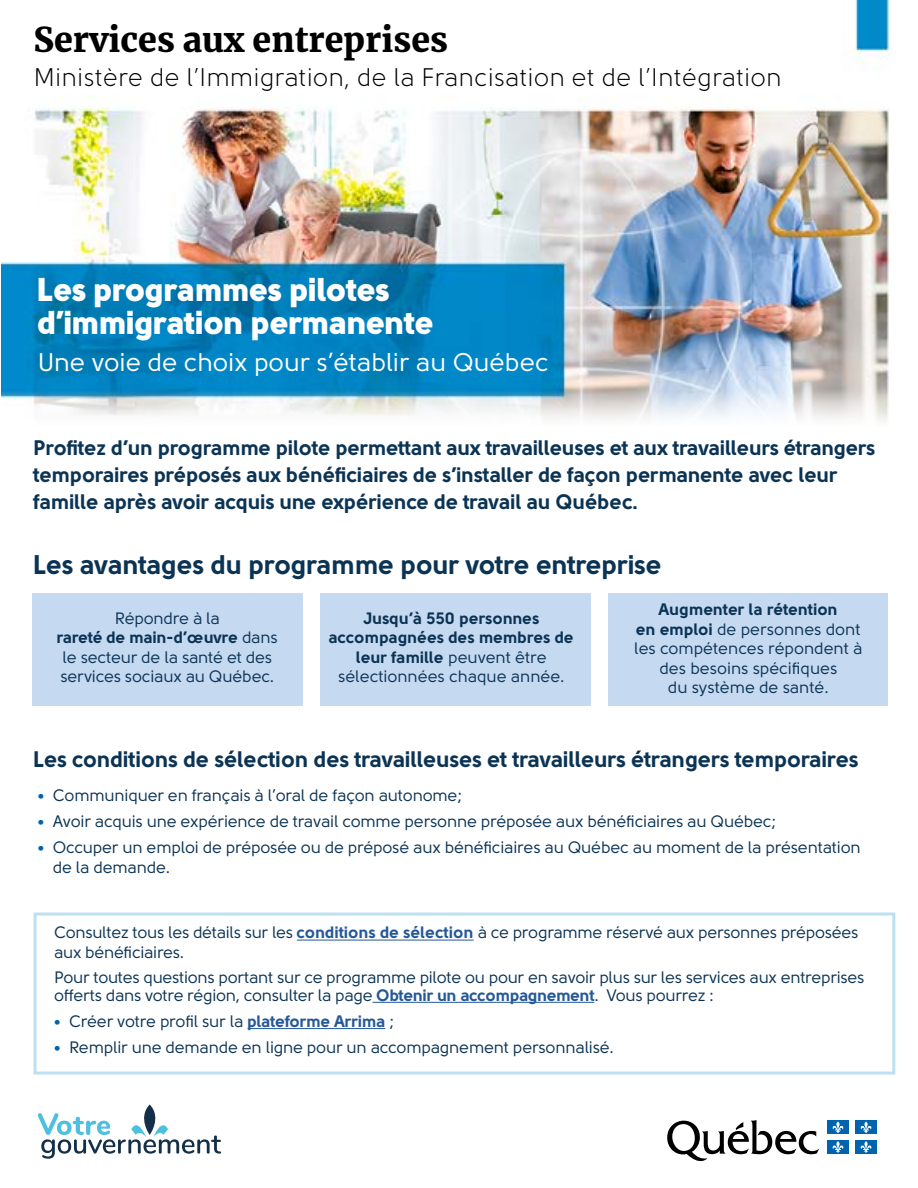
<style>
.page{position:relative;width:918px;height:1188px;background:#fff}
.page>*{position:absolute;margin:0;border:0;box-sizing:border-box;transform-origin:0 0}
.t1{font:900 33.9px "Merriweather";color:#000}
.t2{font:33px/32.4px "Solomon Sans Black";letter-spacing:-.01em;color:#fff}
.t3{font:27px "Solomon Sans Bold";letter-spacing:-.01em;color:#0b3354}
.t4{font:25.5px "Solomon Sans Normal";color:#fff}
.t5{font:25.35px "Solomon Sans Book";color:#000}
.t6{font:22.5px "Solomon Sans Bold";letter-spacing:-.01em;color:#0b3354}
.t7{font:21px/27px "Solomon Sans Bold";letter-spacing:-.01em;color:#0b3354}
.texte_normal{font:16.5px/19.5px "Solomon Sans Normal";letter-spacing:-.01em;color:#0b3354}
.t8{font:16.5px/19.5px "Solomon Sans Bold";color:#0b3354;text-align:center}
.s1{font-family:"Solomon Sans Bold"}
.s2{font-family:"Solomon Sans Normal"}
.s3{font-family:"Solomon Sans Bold";color:#0063ad}
.s4{font-family:"Solomon Sans Bold";color:#245897}
</style>
<div class="page">
<div style="left:32px;top:594px;width:271px;height:112px;background:#c5d9f1"></div>
<div style="left:320px;top:594px;width:271px;height:112px;background:#c5d9f1"></div>
<div style="left:608px;top:594px;width:279px;height:112px;background:#c5d9f1"></div>
<div style="left:34px;top:913px;width:861px;height:162px;border:3px solid #bee1f1"></div>
<svg style="left:38px;top:1105px;width:183px;height:54px"></svg>
<svg style="left:667px;top:1120px;width:152px;height:42px"></svg>
<div style="left:827px;top:1121px;width:22px;height:13px;background:#0063ad"></div>
<svg style="left:832px;top:1121px;width:12px;height:12px"></svg>
<div style="left:855px;top:1121px;width:22px;height:13px;background:#0063ad"></div>
<svg style="left:860px;top:1121px;width:12px;height:12px"></svg>
<div style="left:827px;top:1140px;width:22px;height:14px;background:#0063ad"></div>
<svg style="left:832px;top:1141px;width:12px;height:12px"></svg>
<div style="left:855px;top:1140px;width:22px;height:14px;background:#0063ad"></div>
<svg style="left:860px;top:1141px;width:12px;height:12px"></svg>
<img style="left:1px;top:0;width:890px;height:421px">
<hr style="left:297px;top:940px;width:177px;height:1px;background:#245897">
<hr style="left:373px;top:1002px;width:221px;height:1px;background:#245897">
<hr style="left:247px;top:1028px;width:138px;height:1px;background:#245897">
<p class="t1" style="left:34px;top:16px;width:416px">Services aux entreprises</p>
<p class="t5" style="left:34px;top:63px;width:750px">Ministère de l’Immigration, de la Francisation et de l’Intégration</p>
<p class="t2" style="left:38px;top:273px;width:398px">Les programmes pilotes d’immigration permanente</p>
<p class="t4" style="left:38px;top:348px;width:512px">Une voie de choix pour s’établir au Québec</p>
<p class="t7" style="left:34px;top:434px;width:844px">Profitez d’un programme pilote permettant aux travailleuses et aux travailleurs étrangers temporaires préposés aux bénéficiaires de s’installer de façon permanente avec leur famille après avoir acquis une expérience de travail au Québec.</p>
<p class="t3" style="left:34px;top:548px;width:630px">Les avantages du programme pour votre entreprise</p>
<p class="texte_normal" style="left:57px;top:608px;width:222px;text-align:center">Répondre à la<br><span class="s1">rareté de main-d’œuvre</span> dans le secteur de la santé et des services sociaux au Québec.</p>
<p class="t8" style="left:329px;top:608px;width:247px">Jusqu’à 550 personnes accompagnées des membres de leur famille <span class="s2">peuvent être sélectionnées chaque année.</span></p>
<p class="texte_normal" style="left:634px;top:600px;width:230px;text-align:center"><span class="s1">Augmenter la rétention<br>en emploi</span> de personnes dont les compétences répondent à des besoins spécifiques<br>du système de santé.</p>
<p class="t6" style="left:34px;top:745px;width:827px">Les conditions de sélection des travailleuses et travailleurs étrangers temporaires</p>
<p class="texte_normal" style="left:38px;top:785px;width:426px"><span class="s3">•</span> Communiquer en français à l’oral de façon autonome;</p>
<p class="texte_normal" style="left:38px;top:812px;width:740px"><span class="s3">•</span> Avoir acquis une expérience de travail comme personne préposée aux bénéficiaires au Québec ;</p>
<p class="texte_normal" style="left:53px;top:838px;width:809px;text-indent:-15px"><span class="s3">•</span> Occuper un emploi de préposée ou de préposé aux bénéficiaires au Québec au moment de la présentation de la demande.</p>
<p class="texte_normal" style="left:54px;top:923px;width:806px">Consultez tous les détails sur les <span class="s4">conditions de sélection</span> à ce programme réservé aux personnes préposées aux bénéficiaires.</p>
<p class="texte_normal" style="left:54px;top:968px;width:812px;line-height:18px">Pour toutes questions portant sur ce programme pilote ou pour en savoir plus sur les services aux entreprises offerts dans votre région, consulter la page <span class="s4">Obtenir un accompagnement</span> . Vous pourrez :</p>
<p class="texte_normal" style="left:54px;top:1011px;width:342px"><span class="s3">•</span> Créer votre profil sur la <span class="s4">plateforme Arrima</span> ;</p>
<p class="texte_normal" style="left:54px;top:1038px;width:561px"><span class="s3">•</span> Remplir une demande en ligne pour un accompagnement personnalisé.</p>
</div>
